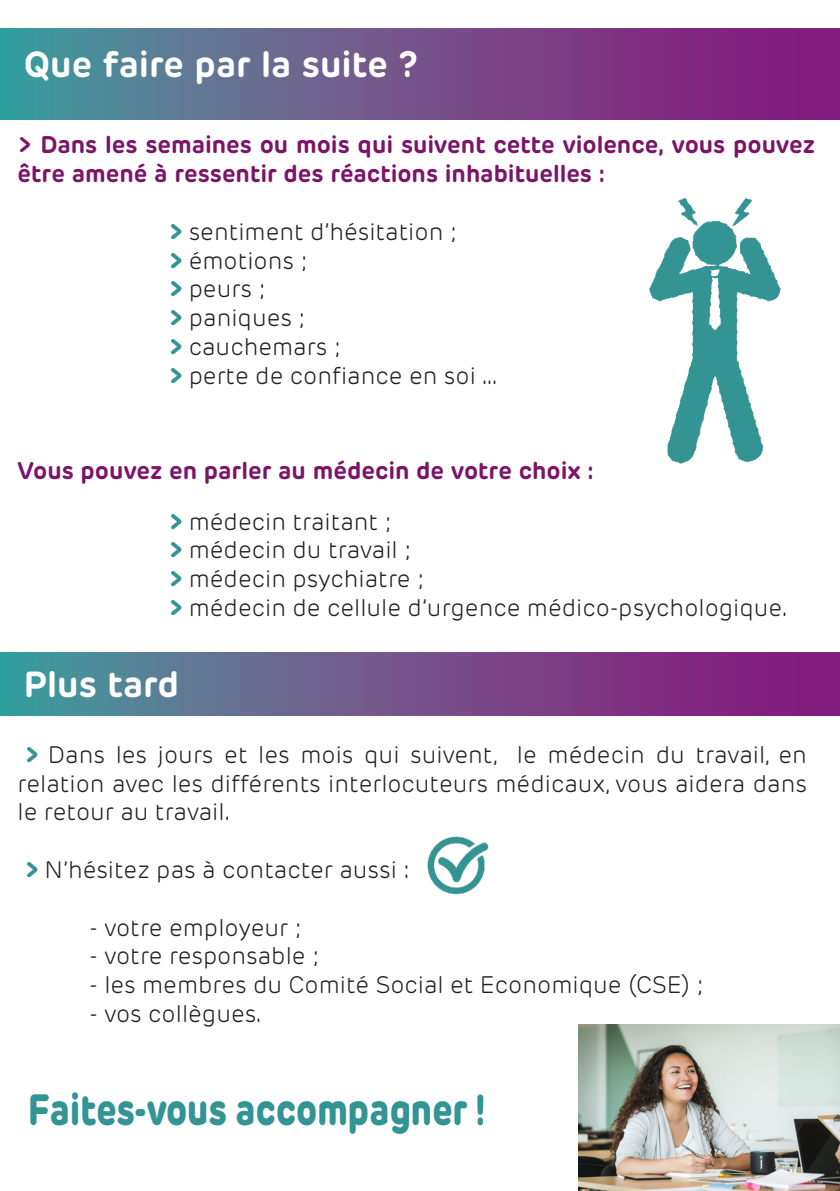
<style>
.page{position:relative;width:840px;height:1191px;background:#fff}
.page>*{position:absolute;margin:0;border:0;box-sizing:border-box;transform-origin:0 0}
.t1{font:700 43.2px "Rubrik";color:#329493;scale:.83 1}
.Titre1{font:700 36px "Rubrik New";color:#fff}
.t2{font:300 24px/28.8px "Rubrik New";color:#231f20;text-align:justify}
.t3{font:700 24px/28.8px "Rubrik New";color:#7c146a}
.s1{font-weight:800;color:#329493}
</style>
<div class="page">
<svg style="left:0;top:28px;width:839px;height:91px;background:#6d548b"></svg>
<svg style="left:0;top:652px;width:839px;height:63px;background:#6d548b"></svg>
<img style="left:649px;top:199px;width:131px;height:264px">
<img style="left:427px;top:836px;width:62px;height:59px">
<img style="left:578px;top:1024px;width:261px;height:167px">
<p class="Titre1" style="left:24px;top:42px;width:396px">Que faire par la suite ?</p>
<p class="t3" style="left:18px;top:131px;width:798px">&gt; Dans les semaines ou mois qui suivent cette violence, vous pouvez être amené à ressentir des réactions inhabituelles :</p>
<p class="t2" style="left:169px;top:218px;width:289px"><span class="s1">&gt;</span> sentiment d’hésitation ;</p>
<p class="t2" style="left:169px;top:246px;width:140px"><span class="s1">&gt;</span> émotions ;</p>
<p class="t2" style="left:169px;top:275px;width:98px"><span class="s1">&gt;</span> peurs ;</p>
<p class="t2" style="left:169px;top:304px;width:138px"><span class="s1">&gt;</span> paniques ;</p>
<p class="t2" style="left:169px;top:333px;width:173px"><span class="s1">&gt;</span> cauchemars ;</p>
<p class="t2" style="left:169px;top:362px;width:329px"><span class="s1">&gt;</span> perte de confiance en soi ...</p>
<p class="t3" style="left:18px;top:456px;width:577px">Vous pouvez en parler au médecin de votre choix :</p>
<p class="t2" style="left:169px;top:507px;width:224px"><span class="s1">&gt;</span> médecin traitant ;</p>
<p class="t2" style="left:169px;top:536px;width:243px"><span class="s1">&gt;</span> médecin du travail ;</p>
<p class="t2" style="left:169px;top:565px;width:256px"><span class="s1">&gt;</span> médecin psychiatre ;</p>
<p class="t2" style="left:169px;top:594px;width:619px"><span class="s1">&gt;</span> médecin de cellule d’urgence médico-psychologique.</p>
<p class="Titre1" style="left:24px;top:662px;width:157px">Plus tard</p>
<p class="t2" style="left:18px;top:740px;width:790px"><span class="s1">&gt;</span> Dans les jours et les mois qui suivent, le médecin du travail, en relation avec les différents interlocuteurs médicaux, vous aidera dans le retour au travail.</p>
<p class="t2" style="left:25px;top:855px;width:387px"><span class="s1">&gt;</span> N’hésitez pas à contacter aussi :</p>
<p class="t2" style="left:90px;top:913px;width:213px">- votre employeur ;</p>
<p class="t2" style="left:90px;top:942px;width:230px">- votre responsable ;</p>
<p class="t2" style="left:90px;top:971px;width:614px">- les membres du Comité Social et Economique (CSE) ;</p>
<p class="t2" style="left:90px;top:999px;width:173px">- vos collègues.</p>
<p class="t1" style="left:28px;top:1082px;width:551px">Faites-vous accompagner !</p>
</div>
